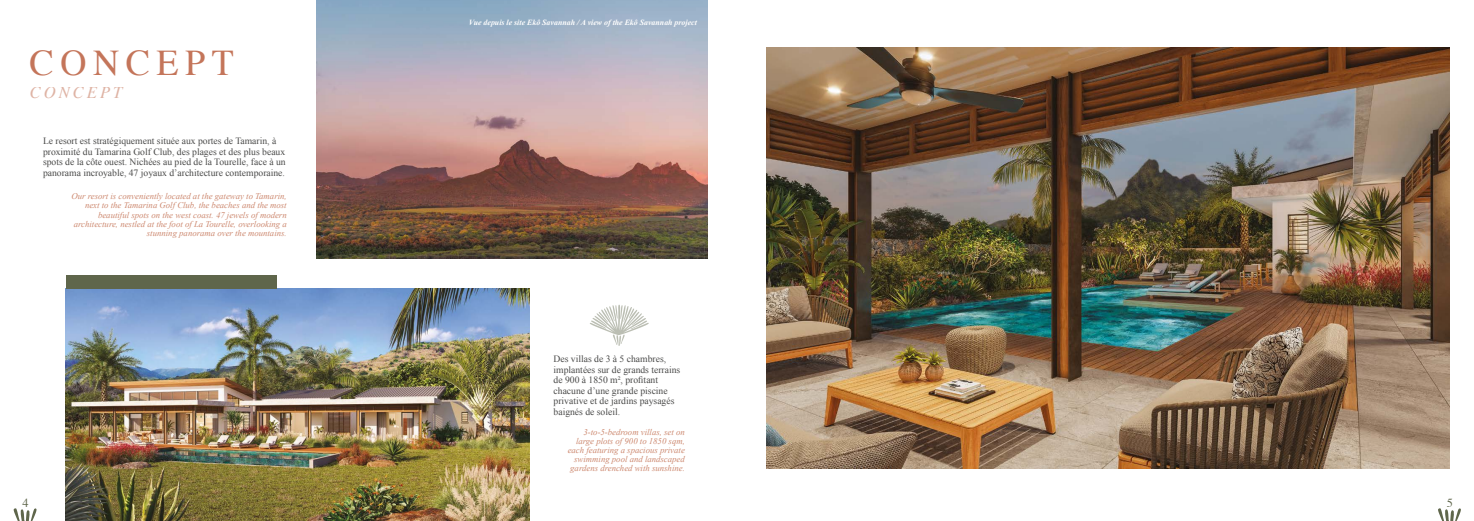
<style>
.page{position:relative;width:1474px;height:521px;background:#fff}
.page>*{position:absolute;margin:0;border:0;box-sizing:border-box;transform-origin:0 0}
.t1{font:36.23px "Times";letter-spacing:.18em;color:#c4755a}
.t2{font:italic 16.62px "Times";letter-spacing:.18em;color:#c4755a}
.t3{font:12.25px "Times";color:#5f664b}
.t4{font:9.62px/10.5px "Times New Roman";color:#4a4a49}
.t5{font:italic 8.75px/9.2px "Times New Roman";color:#cd8970;text-align:right}
.t6{font:italic 700 7.88px "Times New Roman";color:#fff}
</style>
<div class="page">
<img style="left:766px;top:48px;width:683px;height:420px">
<img style="left:66px;top:288px;width:464px;height:233px">
<svg style="left:590px;top:304px;width:58px;height:42px"></svg>
<div style="left:66px;top:275px;width:210px;height:13px;background:#5f664b"></div>
<img style="left:317px;top:0;width:390px;height:258px">
<svg style="left:13px;top:508px;width:24px;height:13px"></svg>
<svg style="left:1438px;top:508px;width:22px;height:13px"></svg>
<h1 class="t1" style="left:30px;top:29px;width:206px">CONCEPT</h1>
<h2 class="t2" style="left:30px;top:78px;width:94px">CONCEPT</h2>
<p class="t4" style="left:43px;top:135px;width:244px">Le resort est stratégiquement située aux portes de Tamarin, à proximité du Tamarina Golf Club, des plages et des plus beaux spots de la côte ouest. Nichées au pied de la Tourelle, face à un panorama incroyable, 47 joyaux d’architecture contemporaine.</p>
<p class="t5" style="left:71px;top:191px;width:217px">Our resort is conveniently located at the gateway to Tamarin, next to the Tamarina Golf Club, the beaches and the most beautiful spots on the west coast. 47 jewels of modern architecture, nestled at the foot of La Tourelle, overlooking a stunning panorama over the mountains.</p>
<p class="t6" style="left:469px;top:17px;width:229px">Vue depuis le site Ekô Savannah / A view of the Ekô Savannah project</p>
<p class="t4" style="left:553px;top:354px;width:128px">Des villas de 3 à 5 chambres, implantées sur de grands terrains de 900 à 1850 m², profitant chacune d’une grande piscine privative et de jardins paysagés baignés de soleil.</p>
<p class="t5" style="left:567px;top:427px;width:119px">3-to-5-bedroom villas, set on large plots of 900 to 1850 sqm, each featuring a spacious private swimming pool and landscaped gardens drenched with sunshine.</p>
<h3 class="t3" style="left:22px;top:491px;width:8px">4</h3>
<h3 class="t3" style="left:1446px;top:491px;width:8px">5</h3>
</div>
